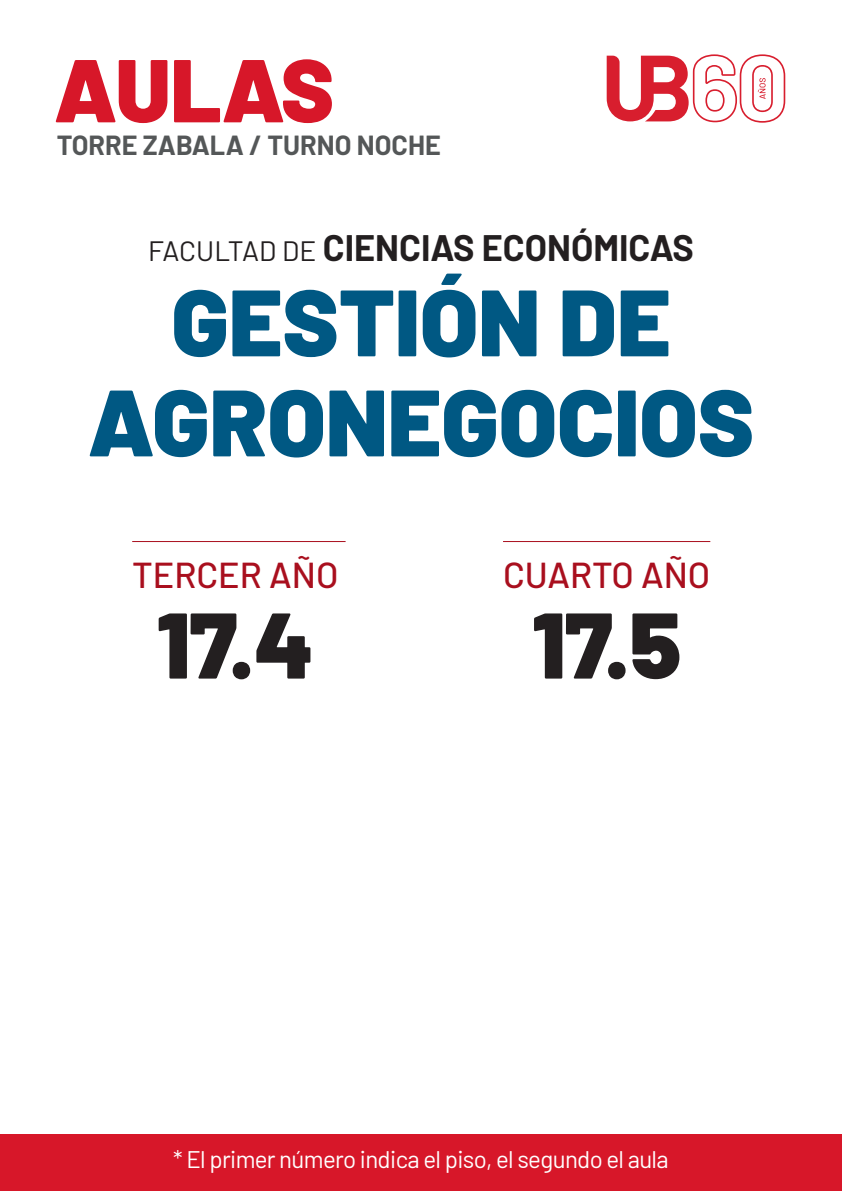
<style>
.page{position:relative;width:842px;height:1191px;background:#fff}
.page>*{position:absolute;margin:0;border:0;box-sizing:border-box;transform-origin:0 0}
.t1{font:900 94px/100px "Barlow";color:#005883;text-align:center}
.t2{font:900 93px "Barlow";color:#231f20}
.t3{font:900 89px "Barlow";letter-spacing:-.01em;color:#d71729}
.t4{font:700 36px "Barlow";color:#231f20}
.t5{font:500 36px "Barlow";color:#a90f1e}
.t6{font:700 27px "Barlow";color:#545758}
.t7{font:24px "Barlow";letter-spacing:-.025em;color:#fff}
.s1{font-weight:400;font-size:28px}
</style>
<div class="page">
<div style="left:0;top:1134px;width:842px;height:57px;background:#d71729"></div>
<svg style="left:607px;top:54px;width:178px;height:69px"></svg>
<hr style="left:132px;top:541px;width:214px;height:1px;background:#a90f1e">
<hr style="left:503px;top:541px;width:207px;height:1px;background:#a90f1e">
<h3 class="t3" style="left:54px;top:23px;width:282px">AULAS</h3>
<p class="t6" style="left:57px;top:126px;width:386px">TORRE ZABALA / TURNO NOCHE</p>
<h3 class="t4" style="left:148px;top:222px;width:547px"><span class="s1">FACULTAD DE</span> CIENCIAS ECONÓMICAS</h3>
<h1 class="t1" style="left:88px;top:266px;width:668px">GESTIÓN DE<br>AGRONEGOCIOS</h1>
<h3 class="t5" style="left:132px;top:548px;width:208px">TERCER AÑO</h3>
<h2 class="t2" style="left:157px;top:575px;width:159px">17.4</h2>
<h3 class="t5" style="left:503px;top:548px;width:209px">CUARTO AÑO</h3>
<h2 class="t2" style="left:532px;top:575px;width:151px">17.5</h2>
<p class="t7" style="left:173px;top:1141px;width:497px">* El primer número indica el piso, el segundo el aula</p>
</div>
